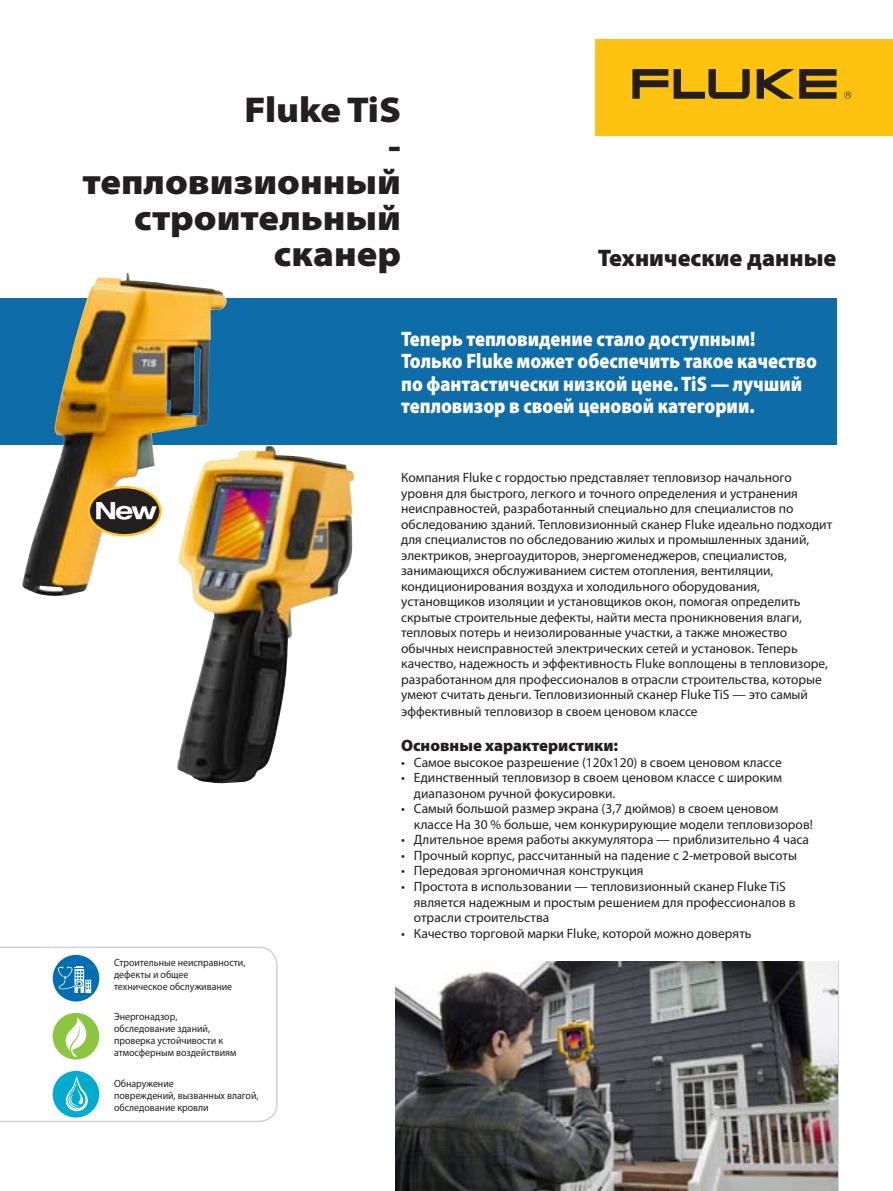
<style>
.page{position:relative;width:893px;height:1191px;background:#fff}
.page>*{position:absolute;margin:0;border:0;box-sizing:border-box;transform-origin:0 0}
.t1{font:900 semi-expanded 36px/36px "Myriad Pro";color:#231f20;text-align:right}
.t2{font:900 24px "Myriad Pro";color:#231f20}
.t3{font:900 21px/22.5px "Myriad Pro";color:#fff;scale:.88 1}
.t4{font:900 16.5px "Myriad Pro";color:#231f20}
.t5{font:13.5px/15.6px "Myriad Pro";color:#231f20}
.t6{font:10.5px/12px "Myriad Pro";color:#231f20;scale:.94 1}
</style>
<div class="page">
<div style="left:595px;top:40px;width:298px;height:96px;background:#fec210"></div>
<svg style="left:632px;top:69px;width:36px;height:30px"></svg>
<svg style="left:757px;top:69px;width:80px;height:30px"></svg>
<svg style="left:674px;top:69px;width:76px;height:30px"></svg>
<svg style="left:844px;top:91px;width:7px;height:8px"></svg>
<div style="left:0;top:298px;width:836px;height:146px;background:#0e6ca9"></div>
<img style="left:22px;top:273px;width:205px;height:323px">
<img style="left:177px;top:446px;width:178px;height:337px">
<svg style="left:89px;top:487px;width:72px;height:48px;background:#382f21"></svg>
<div style="left:88px;top:486px;width:74px;height:50px;border:2px solid #fec422;border-radius:50%"></div>
<svg style="left:96px;top:502px;width:61px;height:17px"></svg>
<img style="left:396px;top:962px;width:442px;height:229px">
<svg style="left:0;top:946px;width:278px;height:176px"></svg>
<h1 class="t1" style="left:82px;top:95px;width:320px">Fluke TiS<br>- тепловизионный строительный сканер</h1>
<h2 class="t2" style="left:598px;top:249px;width:240px">Технические данные</h2>
<h3 class="t3" style="left:401px;top:329px;width:474px">Теперь тепловидение стало доступным!<br>Только Fluke может обеспечить такое качество по фантастически низкой цене. TiS — лучший тепловизор в своей ценовой категории.</h3>
<p class="t6" style="left:114px;top:957px;width:141px">Строительные неисправности, дефекты и общее<br>техническое обслуживание</p>
<p class="t6" style="left:114px;top:1011px;width:132px">Энергонадзор, обследование зданий, проверка устойчивости к атмосферным воздействиям</p>
<p class="t6" style="left:114px;top:1077px;width:155px">Обнаружение<br>повреждений, вызванных влагой, обследование кровли</p>
<p class="t5" style="left:401px;top:471px;width:433px">Компания Fluke с гордостью представляет тепловизор начального уровня для быстрого, легкого и точного определения и устранения неисправностей, разработанный специально для специалистов по обследованию зданий. Тепловизионный сканер Fluke идеально подходит для специалистов по обследованию жилых и промышленных зданий, электриков, энергоаудиторов, энергоменеджеров, специалистов, занимающихся обслуживанием систем отопления, вентиляции, кондиционирования воздуха и холодильного оборудования, установщиков изоляции и установщиков окон, помогая определить скрытые строительные дефекты, найти места проникновения влаги, тепловых потерь и неизолированные участки, а также множество обычных неисправностей электрических сетей и установок. Теперь качество, надежность и эффективность Fluke воплощены в тепловизоре, разработанном для профессионалов в отрасли строительства, которые умеют считать деньги. Тепловизионный сканер Fluke TiS — это самый эффективный тепловизор в своем ценовом классе</p>
<p class="t4" style="left:401px;top:739px;width:219px">Основные характеристики:</p>
<p class="t5" style="left:401px;top:755px;width:382px">• Самое высокое разрешение (120x120) в своем ценовом классе</p>
<p class="t5" style="left:414px;top:771px;width:370px;text-indent:-13px">• Единственный тепловизор в своем ценовом классе с широким диапазоном ручной фокусировки.</p>
<p class="t5" style="left:414px;top:802px;width:400px;text-indent:-13px">• Самый большой размер экрана (3,7 дюймов) в своем ценовом классе На 30 % больше, чем конкурирующие модели тепловизоров!</p>
<p class="t5" style="left:401px;top:833px;width:409px">• Длительное время работы аккумулятора — приблизительно 4 часа</p>
<p class="t5" style="left:401px;top:848px;width:397px">• Прочный корпус, рассчитанный на падение с 2-метровой высоты</p>
<p class="t5" style="left:401px;top:864px;width:244px">• Передовая эргономичная конструкция</p>
<p class="t5" style="left:414px;top:879px;width:383px;text-indent:-13px">• Простота в использовании — тепловизионный сканер Fluke TiS является надежным и простым решением для профессионалов в отрасли строительства</p>
<p class="t5" style="left:401px;top:926px;width:352px">• Качество торговой марки Fluke, которой можно доверять</p>
</div>
